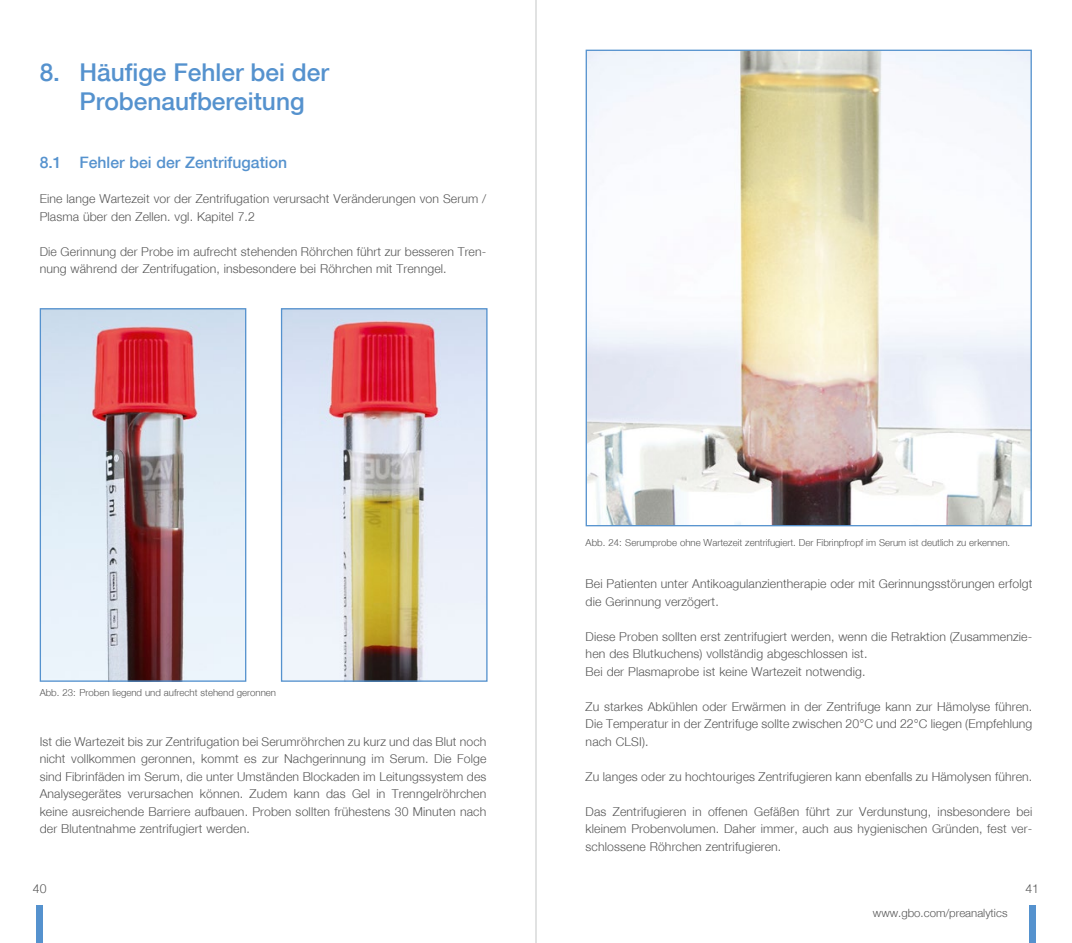
<style>
.page{position:relative;width:1072px;height:943px;background:#fff}
.page>*{position:absolute;margin:0;border:0;box-sizing:border-box;transform-origin:0 0}
.t1{font:24.5px/29.4px "Helvneumed";color:#5592ce}
.t2{font:15.75px "Helvneumed";color:#5592ce}
.t3{font:12.25px/17.5px "Helvneulig";letter-spacing:.01em;color:#565656}
.t4{font:11.38px "Helvneulig";color:#565656}
.t5{font:9.62px "Helvneulig";color:#565656}
</style>
<div class="page">
<div style="left:37px;top:905px;width:6px;height:38px;background:#5592ce"></div>
<div style="left:1029px;top:905px;width:6px;height:38px;background:#5592ce"></div>
<img style="left:283px;top:310px;width:202px;height:369px">
<div style="left:281px;top:308px;width:206px;height:373px;border:1px solid #5592ce"></div>
<img style="left:42px;top:310px;width:202px;height:369px">
<div style="left:40px;top:308px;width:206px;height:373px;border:1px solid #5592ce"></div>
<img style="left:587px;top:52px;width:442px;height:472px">
<hr style="left:535px;top:0;width:1px;height:943px;background:#c5c6c6">
<h1 class="t1" style="left:79px;top:57px;width:251px;text-indent:-40px">8. Häufige Fehler bei der<br>Probenaufbereitung</h1>
<p class="t2" style="left:40px;top:153px;width:249px">8.1 Fehler bei der Zentrifugation</p>
<p class="t3" style="left:40px;top:190px;width:448px">Eine lange Wartezeit vor der Zentrifugation verursacht Veränderungen von Serum /<br>Plasma über den Zellen. vgl. Kapitel 7.2</p>
<p class="t3" style="left:40px;top:242px;width:448px">Die Gerinnung der Probe im aufrecht stehenden Röhrchen führt zur besseren Tren&shy;nung während der Zentrifugation, insbesondere bei Röhrchen mit Trenngel.</p>
<p class="t5" style="left:40px;top:687px;width:238px">Abb. 23: Proben liegend und aufrecht stehend geronnen</p>
<p class="t3" style="left:40px;top:732px;width:448px;text-align:justify">Ist die Wartezeit bis zur Zentrifugation bei Serumröhrchen zu kurz und das Blut noch nicht vollkommen geronnen, kommt es zur Nachgerinnung im Serum. Die Folge sind Fibrinfäden im Serum, die unter Umständen Blockaden im Leitungssystem des Analysegerätes verursachen können. Zudem kann das Gel in Trenngelröhrchen keine ausreichende Barriere aufbauen. Proben sollten frühestens 30 Minuten nach der Blutentnahme zentrifugiert werden.</p>
<p class="t5" style="left:585px;top:536px;width:426px">Abb. 24: Serumprobe ohne Wartezeit zentrifugiert. Der Fibrinpfropf im Serum ist deutlich zu erkennen.</p>
<p class="t3" style="left:585px;top:575px;width:448px">Bei Patienten unter Antikoagulanzientherapie oder mit Gerinnungsstörungen erfolgt die Gerinnung verzögert.</p>
<p class="t3" style="left:585px;top:627px;width:448px">Diese Proben sollten erst zentrifugiert werden, wenn die Retraktion (Zusammenzie&shy;hen des Blutkuchens) vollständig abgeschlossen ist.<br>Bei der Plasmaprobe ist keine Wartezeit notwendig.</p>
<p class="t3" style="left:585px;top:697px;width:448px;text-align:justify">Zu starkes Abkühlen oder Erwärmen in der Zentrifuge kann zur Hämolyse führen.<br>Die Temperatur in der Zentrifuge sollte zwischen 20°C und 22°C liegen (Empfehlung nach CLSI).</p>
<p class="t3" style="left:585px;top:767px;width:448px">Zu langes oder zu hochtouriges Zentrifugieren kann ebenfalls zu Hämolysen führen.</p>
<p class="t3" style="left:585px;top:802px;width:448px;text-align:justify">Das Zentrifugieren in offenen Gefäßen führt zur Verdunstung, insbesondere bei kleinem Probenvolumen. Daher immer, auch aus hygienischen Gründen, fest ver&shy;schlossene Röhrchen zentrifugieren.</p>
<p class="t3" style="left:33px;top:879px;width:15px">40</p>
<p class="t3" style="left:1025px;top:879px;width:15px">41</p>
<p class="t4" style="left:873px;top:905px;width:136px">www.gbo.com/preanalytics</p>
</div>
